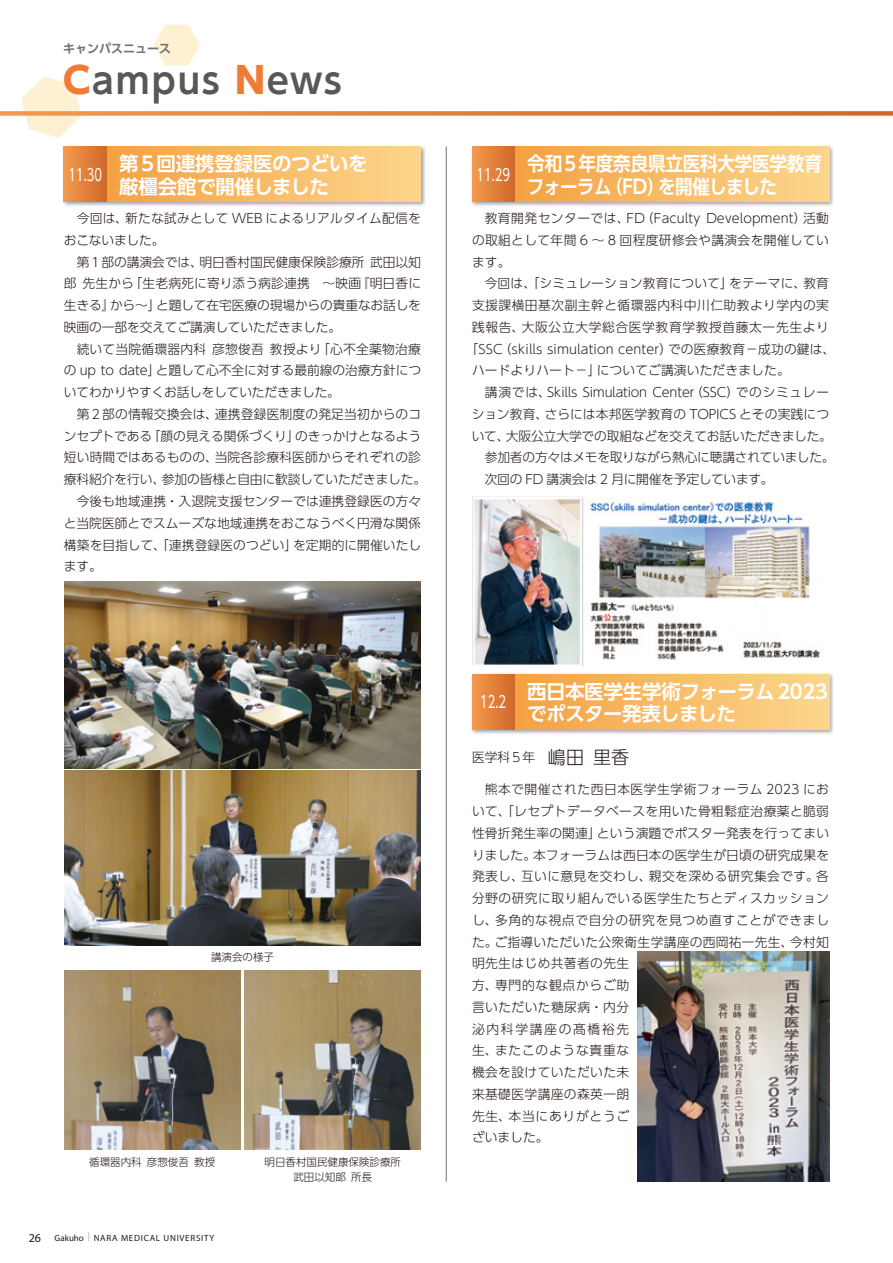
<style>
.page{position:relative;width:893px;height:1263px;background:#fff}
.page>*{position:absolute;margin:0;border:0;box-sizing:border-box;transform-origin:0 0}
.t1{font:700 36px "UD Shin Go Pr 6 De";letter-spacing:.05em;color:#595857}
.t2{font:700 19.5px/22.5px "UD Shin Go Pr 6 De";letter-spacing:-.02em;color:#fff}
.t3{font:700 19.5px/22.5px "UD Shin Go Pr 6 De";letter-spacing:-.02em;color:#fff;scale:.9 1}
.t4{font:16.5px "UD Shin Go Pr 6";color:#fff;scale:.7 1}
.t5{font:300 12.75px/21.8px "UD Shin Go Pr 6";letter-spacing:.01em;color:#231916;text-align:justify}
.t6{font:300 12.75px/21.8px "UD Shin Go Pr 6";letter-spacing:.03em;color:#231916}
.t7{font:300 12.75px "UD Shin Go Pr 6";letter-spacing:-.015em;color:#231916}
.t8{font:300 12.75px "UD Shin Go Pr 6";letter-spacing:-.01em;color:#231916}
.t9{font:300 12.75px "UD Shin Go Pr 6";letter-spacing:-.02em;color:#231916}
.t10{font:300 12.75px "UD Shin Go Pr 6";letter-spacing:.04em;color:#231916}
.t11{font:300 12.75px "UD Shin Go Pr 6";letter-spacing:.05em;color:#231916}
.t12{font:700 12px "UD Shin Go Pr 6 De";color:#727272}
.t13{font:300 10.5px/15px "UD Shin Go Pr 6";color:#231916;text-align:center}
.t14{font:9px "Myriad Pro";letter-spacing:.08em;color:#231916}
.s1{font-family:"UD Shin Go Pr 6";font-weight:800;color:#ee7b36}
.s2{font-size:12px}
.s3{font-size:18px}
</style>
<div class="page">
<div style="left:470px;top:145px;width:364px;height:62px;background:#231916;opacity:.4"></div>
<svg style="left:514px;top:147px;width:315px;height:55px;background:#f7bb67"></svg>
<div style="left:472px;top:147px;width:42px;height:55px;background:linear-gradient(to right,#f49a4f,#d06b2b)"></div>
<img style="left:472px;top:496px;width:348px;height:169px">
<img style="left:64px;top:582px;width:357px;height:186px">
<img style="left:64px;top:771px;width:357px;height:174px">
<img style="left:64px;top:971px;width:176px;height:178px">
<img style="left:245px;top:971px;width:176px;height:178px">
<div style="left:62px;top:145px;width:364px;height:62px;background:#231916;opacity:.4"></div>
<svg style="left:106px;top:147px;width:315px;height:55px;background:#f7bb67"></svg>
<div style="left:64px;top:147px;width:42px;height:55px;background:linear-gradient(to right,#f49a4e,#d06b2b)"></div>
<div style="left:470px;top:672px;width:364px;height:63px;background:#231916;opacity:.4"></div>
<svg style="left:514px;top:674px;width:315px;height:56px;background:#f7bb67"></svg>
<div style="left:472px;top:674px;width:42px;height:56px;background:linear-gradient(to right,#f49a4f,#d06b2b)"></div>
<img style="left:638px;top:951px;width:191px;height:231px">
<hr style="left:446px;top:147px;width:1px;height:1035px;background:#727272">
<svg style="left:153px;top:24px;width:47px;height:42px"></svg>
<svg style="left:21px;top:76px;width:60px;height:62px"></svg>
<svg style="left:0;top:111px;width:893px;height:5px;background:#e38d4e"></svg>
<p class="t12" style="left:63px;top:39px;width:109px">キャンパスニュース</p>
<h1 class="t1" style="left:63px;top:51px;width:280px"><span class="s1">C</span>ampus <span class="s1">N</span>ews</h1>
<h2 class="t2" style="left:119px;top:152px;width:250px">第5回連携登録医のつどいを厳橿会館で開催しました</h2>
<p class="t5" style="left:64px;top:207px;width:359px;text-indent:13px">今回は、新たな試みとして WEB によるリアルタイム配信をおこないました。</p>
<p class="t5" style="left:64px;top:250px;width:359px;text-indent:13px">第１部の講演会では、明日香村国民健康保険診療所武田以知郎先生から「生老病死に寄り添う病診連携　〜映画『明日香に生きる』から～」と題して在宅医療の現場からの貴重なお話しを映画の一部を交えてご講演していただきました。</p>
<p class="t5" style="left:64px;top:337px;width:359px;text-indent:13px">続いて当院循環器内科彦惣俊吾教授より「心不全薬物治療の up to date」と題して心不全に対する最前線の治療方針についてわかりやすくお話しをしていただきました。</p>
<p class="t5" style="left:77px;top:403px;width:346px">第２部の情報交換会は、連携登録医制度の発足当初からのコ</p>
<p class="t8" style="left:64px;top:426px;width:359px">ンセプトである「顔の見える関係づくり」のきっかけとなるよう</p>
<p class="t5" style="left:64px;top:446px;width:359px">短い時間ではあるものの、当院各診療科医師からそれぞれの診</p>
<p class="t8" style="left:64px;top:469px;width:364px">療科紹介を行い、参加の皆様と自由に歓談していただきました。</p>
<p class="t5" style="left:77px;top:490px;width:346px">今後も地域連携・入退院支援センターでは連携登録医の方々</p>
<p class="t5" style="left:64px;top:512px;width:359px">と当院医師とでスムーズな地域連携をおこなうべく円滑な関係</p>
<p class="t5" style="left:64px;top:533px;width:359px">構築を目指して、「連携登録医のつどい」を定期的に開催いたし</p>
<p class="t5" style="left:64px;top:555px;width:39px">ます。</p>
<p class="t4" style="left:68px;top:161px;width:49px">11.30</p>
<p class="t13" style="left:211px;top:949px;width:64px">講演会の様子</p>
<p class="t13" style="left:89px;top:1154px;width:127px">循環器内科 彦惣俊吾 教授</p>
<p class="t13" style="left:265px;top:1154px;width:138px">明日香村国民健康保険診療所武田以知郞 所長</p>
<p class="t14" style="left:29px;top:1232px;width:187px"><span class="s2">26</span> Gakuho <sup>|</sup> NARA MEDICAL UNIVERSITY</p>
<h2 class="t3" style="left:527px;top:152px;width:329px">令和5年度奈良県立医科大学医学教育フォーラム（FD）を開催しました</h2>
<p class="t5" style="left:472px;top:207px;width:358px;text-indent:13px">教育開発センターでは、FD（Faculty Development）活動の取組として年間 6 ～ 8 回程度研修会や講演会を開催しています。</p>
<p class="t5" style="left:485px;top:272px;width:346px">今回は、「シミュレーション教育について」をテーマに、教育</p>
<p class="t10" style="left:472px;top:295px;width:358px">支援課横田基次副主幹と循環器内科中川仁助教より学内の実</p>
<p class="t11" style="left:472px;top:317px;width:358px">践報告、大阪公立大学総合医学教育学教授首藤太一先生より</p>
<p class="t5" style="left:466px;top:337px;width:371px">「SSC（skills simulation center）での医療教育－成功の鍵は、</p>
<p class="t5" style="left:472px;top:359px;width:319px">ハードよりハート－」についてご講演いただきました。</p>
<p class="t7" style="left:485px;top:382px;width:346px">講演では、Skills Simulation Center（SSC）でのシミュレー</p>
<p class="t5" style="left:472px;top:403px;width:359px">ション教育、さらには本邦医学教育の TOPICS とその実践につ</p>
<p class="t7" style="left:472px;top:426px;width:362px">いて、大阪公立大学での取組などを交えてお話いただきました。</p>
<p class="t9" style="left:485px;top:447px;width:351px">参加者の方々はメモを取りながら熱心に聴講されていました。</p>
<p class="t9" style="left:485px;top:469px;width:291px">次回の FD 講演会は 2 月に開催を予定しています。</p>
<p class="t4" style="left:476px;top:161px;width:49px">11.29</p>
<h2 class="t2" style="left:527px;top:679px;width:302px">西日本医学生学術フォーラム2023でポスター発表しました</h2>
<p class="t5" style="left:472px;top:745px;width:158px">医学科5年　<span class="s3">嶋田 里香</span></p>
<p class="t6" style="left:472px;top:778px;width:359px;text-indent:13px">熊本で開催された西日本医学生学術フォーラム 2023 において、「レセプトデータベースを用いた骨粗鬆症治療薬と脆弱性骨折発生率の関連」という演題でポスター発表を行ってまいりました。本フォーラムは西日本の医学生が日頃の研究成果を発表し、互いに意見を交わし、親交を深める研究集会です。各分野の研究に取り組んでいる医学生たちとディスカッションし、多角的な視点で自分の研究を見つめ直すことができました。ご指導いただいた公衆衛生学講座の西岡祐一先生、今村知明先生はじめ共著者の先生<br>方、専門的な観点からご助<br>言いただいた糖尿病・内分<br>泌内科学講座の髙橋裕先<br>生、またこのような貴重な<br>機会を設けていただいた未<br>来基礎医学講座の森英一朗<br>先生、本当にありがとうご<br>ざいました。</p>
<p class="t4" style="left:480px;top:689px;width:39px">12.2</p>
</div>
